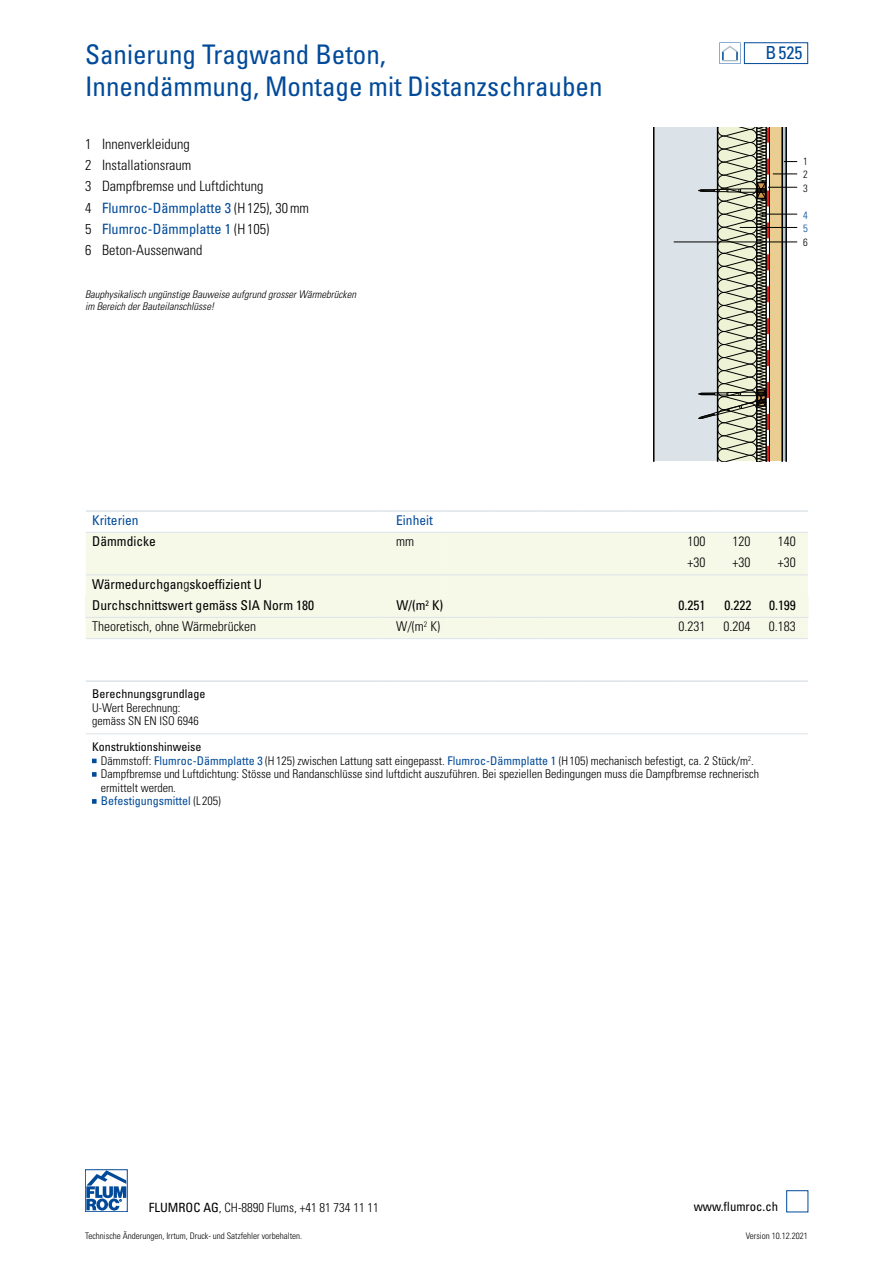
<style>
.page{position:relative;width:893px;height:1263px;background:#fff}
.page>*{position:absolute;margin:0;border:0;box-sizing:border-box;transform-origin:0 0}
.t1{font:condensed 27px/32.4px "Univers LT Std";color:#004a99}
.t2{font:condensed 18px "Univers LT Std";color:#004a99}
.t3{font:300 condensed 14.25px/21.3px "Univers LT Std";color:#000}
.t4{font:condensed 13.5px/21.3px "Univers LT Std";color:#000}
.t5{font:300 condensed 13.5px/21px "Univers LT Std";color:#000}
.t6{font:condensed 13.5px "Univers LT Std";color:#004a99}
.t7{font:300 condensed 12.75px "Univers LT Std";color:#000}
.t8{font:condensed 12.75px "Univers LT Std";color:#000}
.t9{font:300 condensed 12px/13.5px "Univers LT Std";color:#000}
.t10{font:condensed 12px "Univers LT Std";color:#000}
.t11{font:italic 300 condensed 10.5px/12px "Univers LT Std";color:#000}
.t12{font:300 condensed 10.5px/13.5px "Univers LT Std";color:#000;text-align:justify}
.t13{font:300 condensed 10.5px/13.5px "Univers LT Std";color:#004a99}
.t14{font:300 condensed 9px "Univers LT Std";color:#000}
.s1{font-weight:400;color:#004a99}
.s2{font-weight:300}
.s3{font-weight:400}
</style>
<div class="page">
<div style="left:744px;top:43px;width:64px;height:21px;border:1px solid #004a99"></div>
<svg style="left:719px;top:43px;width:22px;height:21px"></svg>
<div style="left:85px;top:1169px;width:43px;height:43px;border:1px solid #004a99"></div>
<svg style="left:86px;top:1170px;width:40px;height:40px"></svg>
<div style="left:786px;top:1190px;width:22px;height:22px;border:1px solid #004a99"></div>
<div style="left:654px;top:128px;width:64px;height:333px;background:#dce3e8"></div>
<hr style="left:653px;top:128px;width:1px;height:333px;background:#000">
<svg style="left:698px;top:128px;width:99px;height:333px"></svg>
<hr style="left:762px;top:214px;width:35px;height:1px;background:#000">
<hr style="left:740px;top:227px;width:57px;height:1px;background:#000">
<hr style="left:674px;top:242px;width:123px;height:1px;background:#000">
<hr style="left:86px;top:510px;width:293px;height:2px;background:#dce3e8">
<svg style="left:379px;top:510px;width:17px;height:2px"></svg>
<hr style="left:396px;top:510px;width:51px;height:2px;background:#dce3e8">
<hr style="left:447px;top:510px;width:45px;height:2px;background:#dce3e8">
<hr style="left:492px;top:510px;width:46px;height:2px;background:#dce3e8">
<hr style="left:538px;top:510px;width:44px;height:2px;background:#dce3e8">
<hr style="left:582px;top:510px;width:45px;height:2px;background:#dce3e8">
<hr style="left:627px;top:510px;width:45px;height:2px;background:#dce3e8">
<hr style="left:672px;top:510px;width:45px;height:2px;background:#dce3e8">
<hr style="left:717px;top:510px;width:46px;height:2px;background:#dce3e8">
<hr style="left:763px;top:510px;width:45px;height:2px;background:#dce3e8">
<hr style="left:86px;top:680px;width:293px;height:2px;background:#dce3e8">
<svg style="left:379px;top:680px;width:17px;height:2px"></svg>
<hr style="left:396px;top:680px;width:51px;height:2px;background:#dce3e8">
<hr style="left:447px;top:680px;width:45px;height:2px;background:#dce3e8">
<hr style="left:492px;top:680px;width:46px;height:2px;background:#dce3e8">
<hr style="left:538px;top:680px;width:44px;height:2px;background:#dce3e8">
<hr style="left:582px;top:680px;width:45px;height:2px;background:#dce3e8">
<hr style="left:627px;top:680px;width:45px;height:2px;background:#dce3e8">
<hr style="left:672px;top:680px;width:45px;height:2px;background:#dce3e8">
<hr style="left:717px;top:680px;width:46px;height:2px;background:#dce3e8">
<hr style="left:763px;top:680px;width:45px;height:2px;background:#dce3e8">
<hr style="left:86px;top:734px;width:293px;height:1px;background:#dce3e8">
<svg style="left:379px;top:734px;width:17px;height:1px"></svg>
<hr style="left:396px;top:734px;width:51px;height:1px;background:#dce3e8">
<hr style="left:447px;top:734px;width:45px;height:1px;background:#dce3e8">
<hr style="left:492px;top:734px;width:46px;height:1px;background:#dce3e8">
<hr style="left:538px;top:734px;width:44px;height:1px;background:#dce3e8">
<hr style="left:582px;top:734px;width:45px;height:1px;background:#dce3e8">
<hr style="left:627px;top:734px;width:45px;height:1px;background:#dce3e8">
<hr style="left:672px;top:734px;width:45px;height:1px;background:#dce3e8">
<hr style="left:717px;top:734px;width:46px;height:1px;background:#dce3e8">
<hr style="left:763px;top:734px;width:45px;height:1px;background:#dce3e8">
<hr style="left:85px;top:617px;width:294px;height:1px;background:#dce3e8">
<hr style="left:85px;top:596px;width:2px;height:21px;background:#f6f8e8">
<div style="left:86px;top:532px;width:722px;height:107px;background:#f6f8e8"></div>
<svg style="left:92px;top:759px;width:4px;height:4px"></svg>
<svg style="left:92px;top:772px;width:4px;height:4px"></svg>
<svg style="left:92px;top:799px;width:4px;height:4px"></svg>
<h1 class="t1" style="left:85px;top:38px;width:519px">Sanierung Tragwand Beton,<br>Innendämmung, Montage mit Distanzschrauben</h1>
<p class="t3" style="left:85px;top:133px;width:225px">1 Innenverkleidung<br>2 Installationsraum<br>3 Dampfbremse und Luftdichtung<br>4 <span class="s1">Flumroc-Dämmplatte 3</span> (H125), 30mm<br>5 <span class="s1">Flumroc-Dämmplatte 1</span> (H105)<br>6 Beton-Aussenwand</p>
<p class="t11" style="left:85px;top:288px;width:272px">Bauphysikalisch ungünstige Bauweise aufgrund grosser Wärmebrücken im Bereich der Bauteilanschlüsse!</p>
<h2 class="t2" style="left:765px;top:41px;width:39px">B525</h2>
<p class="t12" style="left:803px;top:154px;width:6px">1<br>2<br>3</p>
<p class="t13" style="left:803px;top:208px;width:6px">4<br>5</p>
<p class="t12" style="left:803px;top:235px;width:6px">6</p>
<p class="t6" style="left:92px;top:512px;width:48px">Kriterien</p>
<p class="t6" style="left:396px;top:512px;width:38px">Einheit</p>
<p class="t4" style="left:92px;top:531px;width:65px">Dämmdicke</p>
<p class="t5" style="left:396px;top:531px;width:20px">mm</p>
<p class="t5" style="left:687px;top:531px;width:19px">100 +30</p>
<p class="t5" style="left:733px;top:531px;width:19px">120 +30</p>
<p class="t5" style="left:778px;top:531px;width:19px">140 +30</p>
<p class="t4" style="left:92px;top:573px;width:223px">Wärmedurchgan<span class="s2">g</span>skoeffizient U<br>Durchschnittswert gemäss SIA Norm 180</p>
<p class="t4" style="left:396px;top:594px;width:48px">W/(m<sup>2</sup> K)</p>
<p class="t4" style="left:679px;top:594px;width:28px">0.251</p>
<p class="t4" style="left:724px;top:594px;width:28px">0.222</p>
<p class="t4" style="left:769px;top:594px;width:28px">0.199</p>
<p class="t5" style="left:92px;top:616px;width:165px">Theoretisch, ohne Wärmebrücken</p>
<p class="t5" style="left:396px;top:616px;width:45px">W/(m<sup>2</sup> K)</p>
<p class="t5" style="left:678px;top:616px;width:28px">0.231</p>
<p class="t5" style="left:724px;top:616px;width:28px">0.204</p>
<p class="t5" style="left:769px;top:616px;width:28px">0.183</p>
<p class="t10" style="left:92px;top:686px;width:115px">Berechnungsgrundlage</p>
<p class="t9" style="left:92px;top:701px;width:108px">U-Wert Berechnung: gemäss SN EN ISO 6946</p>
<p class="t9" style="left:101px;top:740px;width:660px;text-indent:-8px"><span class="s3">Konstruktionshinweise<br></span>Dämmstoff: <span class="s1">Flumroc-Dämmplatte 3</span> (H125) zwischen Lattung satt eingepasst. <span class="s1">Flumroc-Dämmplatte 1</span> (H105) mechanisch befestigt, ca. 2 Stück/m<sup>2</sup>.<br>Dampfbremse und Luftdichtung: Stösse und Randanschlüsse sind luftdicht auszuführen. Bei speziellen Bedingungen muss die Dampfbremse rechnerisch ermittelt werden.<br><span class="s1">Befestigungsmittel</span> (L 205)</p>
<p class="t7" style="left:149px;top:1200px;width:232px"><span class="s3">FLUMROC AG</span>, CH-8890 Flums, +41 81 734 11 11</p>
<p class="t8" style="left:694px;top:1198px;width:86px">www.flumroc.ch</p>
<p class="t14" style="left:85px;top:1230px;width:219px">Technische Änderungen, Irrtum, Druck- und Satzfehler vorbehalten.</p>
<p class="t14" style="left:746px;top:1230px;width:64px">Version 10.12.2021</p>
</div>
